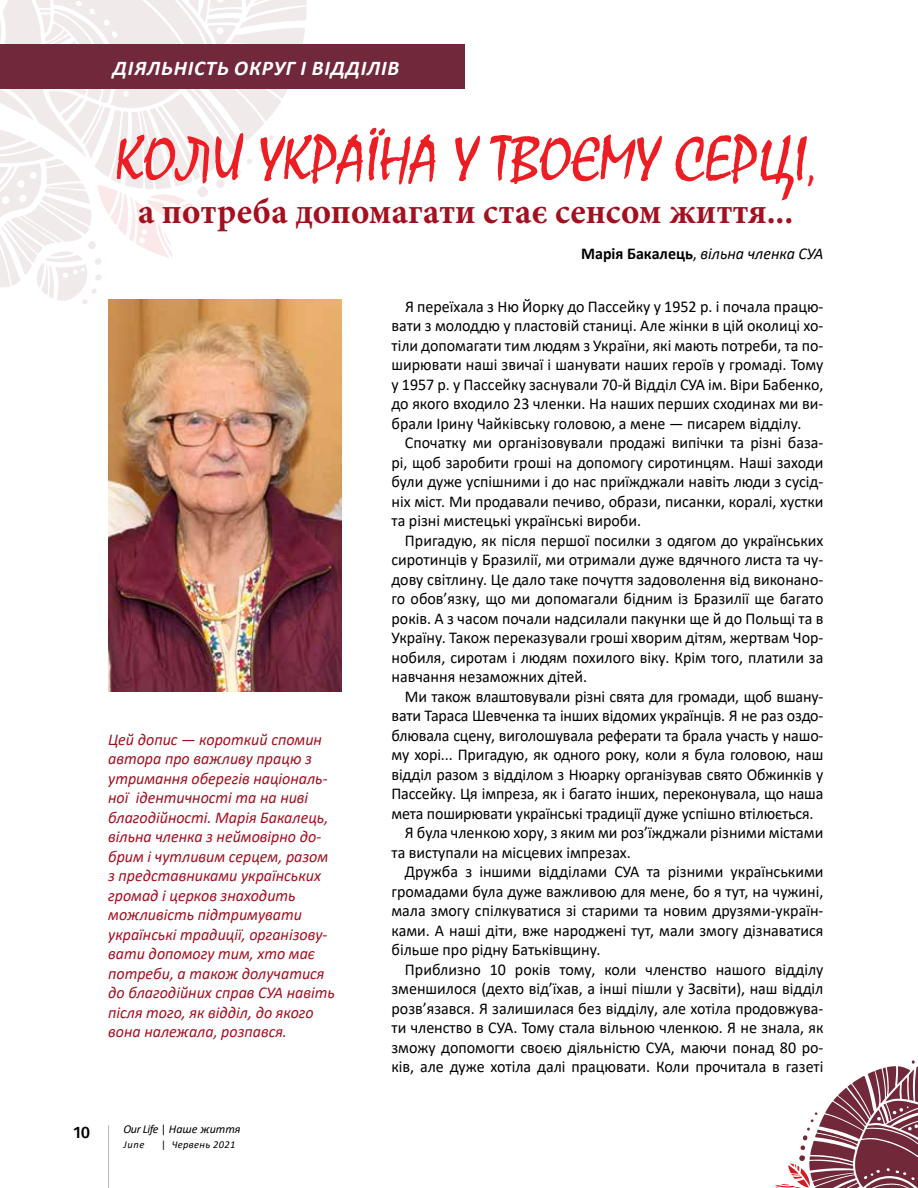
<style>
.page{position:relative;width:918px;height:1188px;background:#fff}
.page>*{position:absolute;margin:0;border:0;box-sizing:border-box;transform-origin:0 0}
.t1{font:64.5px "Mistral";color:#ed1d24}
.t2{font:700 36px "Minion Pro";letter-spacing:.005em;color:#a31020}
.t3{font:italic 700 21px "Calibri";letter-spacing:.04em;color:#fff}
.t4{font:16.5px/19.5px "Calibri";color:#000;text-align:justify}
.t5{font:italic 16.5px/19.5px "Calibri";color:#a31020}
.t6{font:italic 16.5px "Calibri";color:#000}
.t7{font:500 16.5px "Fira Sans";color:#000}
.t8{font:italic 12px "Calibri";color:#000}
.t9{font:italic 10.5px "Calibri";letter-spacing:.03em;color:#000}
.s1{font-size:43.5px}
.s2{font-weight:700;font-style:normal}
.s3{font-style:normal}
</style>
<div class="page">
<svg style="left:0;top:0;width:307px;height:304px"></svg>
<div style="left:0;top:45px;width:464px;height:44px;background:#71283a"></div>
<img style="left:108px;top:299px;width:233px;height:392px">
<svg style="left:775px;top:1060px;width:143px;height:128px"></svg>
<hr style="left:108px;top:1125px;width:1px;height:63px;background:#bcbec0">
<p class="t3" style="left:113px;top:53px;width:288px">ДІЯЛЬНІСТЬ ОКРУГ І ВІДДІЛІВ</p>
<h1 class="t1" style="left:115px;top:121px;width:703px">КОЛИ УКРАЇНА У ТВОЄМУ СЕРЦІ<span class="s1">,</span></h1>
<h2 class="t2" style="left:138px;top:187px;width:657px">а потреба допомагати стає сенсом життя...</h2>
<p class="t5" style="left:108px;top:729px;width:228px">Цей допис — короткий спомин автора про важливу працю з утримання оберегів національ&shy;ної ідентичності та на ниві благодійності. Марія Бакалець, вільна членка з неймовірно до&shy;брим і чутливим серцем, разом з представниками українських громад і церков знаходить можливість підтримувати українські традиції, організову&shy;вати допомогу тим, хто має потреби, а також долучатися до благодійних справ СУА навіть після того, як відділ, до якого вона належала, розпався.</p>
<p class="t6" style="left:581px;top:242px;width:244px"><span class="s2">Марія Бакалець</span><span class="s3">,</span> вільна членка СУА</p>
<p class="t4" style="left:392px;top:296px;width:434px;text-indent:14px">Я переїхала з Ню Йорку до Пассейку у 1952 р. і почала працю&shy;вати з молоддю у пластовій станиці. Але жінки в цій околиці хо&shy;тіли допомагати тим людям з України, які мають потреби, та по&shy;ширювати наші звичаї і шанувати наших героїв у громаді. Тому у 1957 р. у Пассейку заснували 70-й Відділ СУА ім. Віри Бабенко, до якого входило 23 членки. На наших перших сходинах ми ви&shy;брали Ірину Чайківську головою, а мене — писарем відділу.</p>
<p class="t4" style="left:392px;top:432px;width:433px;text-indent:13px">Спочатку ми організовували продажі випічки та різні база&shy;рі, щоб заробити гроші на допомогу сиротинцям. Наші заходи були дуже успішними і до нас приїжджали навіть люди з сусід&shy;ніх міст. Ми продавали печиво, образи, писанки, коралі, хустки та різні мистецькі українські вироби.</p>
<p class="t4" style="left:392px;top:530px;width:433px;text-indent:13px">Пригадую, як після першої посилки з одягом до українських сиротинців у Бразилії, ми отримали дуже вдячного листа та чу&shy;дову світлину. Це дало таке почуття задоволення від виконано&shy;го обов’язку, що ми допомагали бідним із Бразилії ще багато років. А з часом почали надсилали пакунки ще й до Польщі та в Україну. Також переказували гроші хворим дітям, жертвам Чор&shy;нобиля, сиротам і людям похилого віку. Крім того, платили за навчання незаможних дітей.</p>
<p class="t4" style="left:405px;top:686px;width:420px">Ми також влаштовували різні свята для громади, щоб вшану-</p>
<p class="t4" style="left:392px;top:705px;width:433px">вати Тараса Шевченка та інших відомих українців. Я не раз оздо-</p>
<p class="t4" style="left:392px;top:725px;width:433px">блювала сцену, виголошувала реферати та брала участь у нашо-</p>
<p class="t4" style="left:392px;top:744px;width:433px">му хорі... Пригадую, як одного року, коли я була головою, наш</p>
<p class="t4" style="left:392px;top:764px;width:433px">відділ разом з відділом з Нюарку організував свято Обжинків у</p>
<p class="t4" style="left:392px;top:783px;width:433px">Пассейку. Ця імпреза, як і багато інших, переконувала, що наша</p>
<p class="t4" style="left:392px;top:803px;width:424px">мета поширювати українські традиції дуже успішно втілюється.</p>
<p class="t4" style="left:405px;top:822px;width:420px">Я була членкою хору, з яким ми роз’їжджали різними містами</p>
<p class="t4" style="left:392px;top:842px;width:241px">та виступали на місцевих імпрезах.</p>
<p class="t4" style="left:405px;top:861px;width:420px">Дружба з іншими відділами СУА та різними українськими</p>
<p class="t4" style="left:392px;top:881px;width:434px">громадами була дуже важливою для мене, бо я тут, на чужині,</p>
<p class="t4" style="left:392px;top:900px;width:433px">мала змогу спілкуватися зі старими та новим друзями-україн-</p>
<p class="t4" style="left:392px;top:920px;width:433px">ками. А наші діти, вже народжені тут, мали змогу дізнаватися</p>
<p class="t4" style="left:392px;top:939px;width:211px">більше про рідну Батьківщину.</p>
<p class="t4" style="left:405px;top:959px;width:420px">Приблизно 10 років тому, коли членство нашого відділу</p>
<p class="t4" style="left:392px;top:978px;width:433px">зменшилося (дехто від’їхав, а інші пішли у Засвіти), наш відділ</p>
<p class="t4" style="left:392px;top:998px;width:433px">розв’язався. Я залишилася без відділу, але хотіла продовжува-</p>
<p class="t4" style="left:392px;top:1017px;width:433px">ти членство в СУА. Тому стала вільною членкою. Я не знала, як</p>
<p class="t4" style="left:392px;top:1037px;width:433px">зможу допомогти своєю діяльністю СУА, маючи понад 80 ро-</p>
<p class="t4" style="left:392px;top:1056px;width:433px">ків, але дуже хотіла далі працювати. Коли прочитала в газеті</p>
<p class="t7" style="left:73px;top:1119px;width:18px">10</p>
<p class="t8" style="left:123px;top:1121px;width:119px">Our Life <span class="s3">|</span> Наше життя</p>
<p class="t9" style="left:123px;top:1138px;width:23px">June</p>
<p class="t9" style="left:161px;top:1138px;width:76px"><span class="s3">|</span> Червень 2021</p>
</div>
